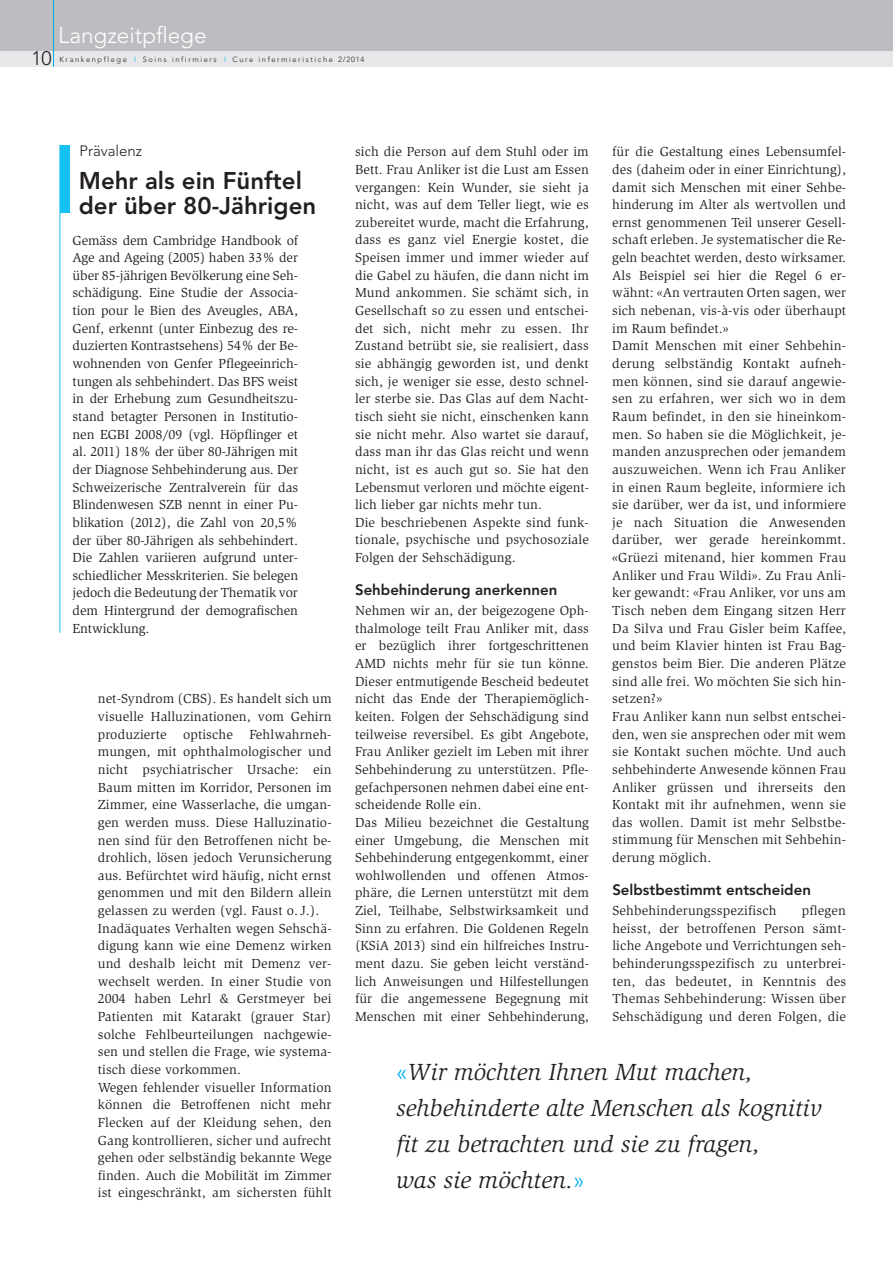
<style>
.page{position:relative;width:893px;height:1263px;background:#fff}
.page>*{position:absolute;margin:0;border:0;box-sizing:border-box;transform-origin:0 0}
.t1{font:italic 24px/36px "Slimbach";color:#231f20}
.THead{font:800 24px/25.5px "Avenir";color:#231f20}
.t2{font:300 22.5px "Avenir";color:#fff}
.t3{font:300 19.5px "Avenir";color:#231f20}
.t4{font:800 15px "Avenir";color:#231f20}
.THead-2{font:300 15px "Avenir";color:#231f20}
.TBody{font:13.5px/17.7px "Slimbach";letter-spacing:.01em;color:#231f20}
.t5{font:300 7.5px "Avenir";letter-spacing:.21em;color:#231f20}
.s1{color:#00aeef}
.s2{font-family:"Avenir";font-weight:300;font-style:normal;color:#00aeef}
</style>
<div class="page">
<div style="left:0;top:51px;width:893px;height:16px;background:#e6e7e9"></div>
<div style="left:0;top:0;width:893px;height:51px;background:#bcbdc0"></div>
<hr style="left:53px;top:0;width:1px;height:67px;background:#00aeef">
<div style="left:60px;top:145px;width:10px;height:68px;background:#15c0f2"></div>
<hr style="left:60px;top:145px;width:1px;height:488px;background:#15c0f2">
<h2 class="t2" style="left:58px;top:26px;width:150px">Langzeitpflege</h2>
<p class="t3" style="left:31px;top:51px;width:22px">10</p>
<p class="t5" style="left:60px;top:56px;width:306px">Krankenpflege <span class="s1">I</span> Soins infirmiers <span class="s1">I</span> Cure infermieristiche 2/2014</p>
<p class="THead-2" style="left:80px;top:145px;width:64px">Prävalenz</p>
<p class="THead" style="left:79px;top:170px;width:239px">Mehr als ein Fünftel der über 80-Jährigen</p>
<p class="TBody" style="left:73px;top:232px;width:227px;text-align:justify">Gemäss dem Cambridge Handbook of Age and Ageing (2005) haben 33% der über 85-jährigen Bevölkerung eine Seh&shy;schädigung. Eine Studie der Associa&shy;tion pour le Bien des Aveugles, ABA, Genf, erkennt (unter Einbezug des re&shy;duzierten Kontrastsehens) 54% der Be&shy;wohnenden von Genfer Pflegeeinrich&shy;tungen als sehbehindert. Das BFS weist in der Erhebung zum Gesundheitszu&shy;stand betagter Personen in Institutio&shy;nen EGBI 2008/09 (vgl. Höpflinger et al. 2011) 18% der über 80-Jährigen mit der Diagnose Sehbehinderung aus. Der Schweizerische Zentralverein für das Blindenwesen SZB nennt in einer Pu&shy;blikation (2012), die Zahl von 20,5% der über 80-Jährigen als sehbehindert.<br>Die Zahlen variieren aufgrund unter&shy;schiedlicher Messkriterien. Sie belegen jedoch die Bedeutung der Thematik vor dem Hintergrund der demografischen Entwicklung.</p>
<p class="TBody" style="left:98px;top:691px;width:235px">net-Syndrom (CBS). Es handelt sich um visuelle Halluzinationen, vom Gehirn produzierte optische Fehlwahrneh&shy;mungen, mit ophthalmologischer und nicht psychiatrischer Ursache: ein Baum mitten im Korridor, Personen im Zimmer, eine Wasserlache, die umgan&shy;gen werden muss. Diese Halluzinatio&shy;nen sind für den Betroffenen nicht be&shy;drohlich, lösen jedoch Verunsicherung aus. Befürchtet wird häufig, nicht ernst genommen und mit den Bildern allein gelassen zu werden (vgl. Faust o. J.).<br>Inadäquates Verhalten wegen Sehschä&shy;digung kann wie eine Demenz wirken und deshalb leicht mit Demenz ver&shy;wechselt werden. In einer Studie von 2004 haben Lehrl &amp; Gerstmeyer bei Patienten mit Katarakt (grauer Star) solche Fehlbeurteilungen nachgewie&shy;sen und stellen die Frage, wie systema&shy;tisch diese vorkommen.<br>Wegen fehlender visueller Information können die Betroffenen nicht mehr Flecken auf der Kleidung sehen, den Gang kontrollieren, sicher und aufrecht gehen oder selbständig bekannte Wege finden. Auch die Mobilität im Zimmer ist eingeschränkt, am sichersten fühlt</p>
<p class="TBody" style="left:355px;top:144px;width:235px">sich die Person auf dem Stuhl oder im Bett. Frau Anliker ist die Lust am Essen vergangen: Kein Wunder, sie sieht ja nicht, was auf dem Teller liegt, wie es zubereitet wurde, macht die Erfahrung, dass es ganz viel Energie kostet, die Speisen immer und immer wieder auf die Gabel zu häufen, die dann nicht im Mund ankommen. Sie schämt sich, in Gesellschaft so zu essen und entschei&shy;det sich, nicht mehr zu essen. Ihr Zustand betrübt sie, sie realisiert, dass sie abhängig geworden ist, und denkt sich, je weniger sie esse, desto schnel&shy;ler sterbe sie. Das Glas auf dem Nacht&shy;tisch sieht sie nicht, einschenken kann sie nicht mehr. Also wartet sie darauf, dass man ihr das Glas reicht und wenn nicht, ist es auch gut so. Sie hat den Lebensmut verloren und möchte eigent&shy;lich lieber gar nichts mehr tun.<br>Die beschriebenen Aspekte sind funk&shy;tionale, psychische und psychosoziale Folgen der Sehschädigung.</p>
<h6 class="t4" style="left:355px;top:584px;width:204px">Sehbehinderung anerkennen</h6>
<p class="TBody" style="left:355px;top:603px;width:235px">Nehmen wir an, der beigezogene Oph&shy;thalmologe teilt Frau Anliker mit, dass er bezüglich ihrer fortgeschrittenen AMD nichts mehr für sie tun könne.<br>Dieser entmutigende Bescheid bedeutet nicht das Ende der Therapiemöglich&shy;keiten. Folgen der Sehschädigung sind teilweise reversibel. Es gibt Angebote, Frau Anliker gezielt im Leben mit ihrer Sehbehinderung zu unterstützen. Pfle&shy;gefachpersonen nehmen dabei eine ent&shy;scheidende Rolle ein.<br>Das Milieu bezeichnet die Gestaltung einer Umgebung, die Menschen mit Sehbehinderung entgegenkommt, einer wohlwollenden und offenen Atmos&shy;phäre, die Lernen unterstützt mit dem Ziel, Teilhabe, Selbstwirksamkeit und Sinn zu erfahren. Die Goldenen Regeln (KSiA 2013) sind ein hilfreiches Instru&shy;ment dazu. Sie geben leicht verständ&shy;lich Anweisungen und Hilfestellungen für die angemessene Begegnung mit Menschen mit einer Sehbehinderung,</p>
<p class="TBody" style="left:612px;top:144px;width:235px">für die Gestaltung eines Lebensumfel&shy;des (daheim oder in einer Einrichtung), damit sich Menschen mit einer Sehbe&shy;hinderung im Alter als wertvollen und ernst genommenen Teil unserer Gesell&shy;schaft erleben. Je systematischer die Re&shy;geln beachtet werden, desto wirksamer.<br>Als Beispiel sei hier die Regel 6 er&shy;wähnt: «An vertrauten Orten sagen, wer sich nebenan, vis-à-vis oder überhaupt im Raum befindet.»<br>Damit Menschen mit einer Sehbehin&shy;derung selbständig Kontakt aufneh&shy;men können, sind sie darauf angewie&shy;sen zu erfahren, wer sich wo in dem Raum befindet, in den sie hineinkom&shy;men. So haben sie die Möglichkeit, je&shy;manden anzusprechen oder jemandem auszuweichen. Wenn ich Frau Anliker in einen Raum begleite, informiere ich sie darüber, wer da ist, und informiere je nach Situation die Anwesenden darüber, wer gerade hereinkommt. «Grüezi mitenand, hier kommen Frau Anliker und Frau Wildi». Zu Frau Anli&shy;ker gewandt: «Frau Anliker, vor uns am Tisch neben dem Eingang sitzen Herr Da Silva und Frau Gisler beim Kaffee, und beim Klavier hinten ist Frau Bag&shy;genstos beim Bier. Die anderen Plätze sind alle frei. Wo möchten Sie sich hin&shy;setzen?»<br>Frau Anliker kann nun selbst entschei&shy;den, wen sie ansprechen oder mit wem sie Kontakt suchen möchte. Und auch sehbehinderte Anwesende können Frau Anliker grüssen und ihrerseits den Kontakt mit ihr aufnehmen, wenn sie das wollen. Damit ist mehr Selbstbe&shy;stimmung für Menschen mit Sehbehin&shy;derung möglich.</p>
<h6 class="t4" style="left:612px;top:884px;width:200px">Selbstbestimmt entscheiden</h6>
<p class="TBody" style="left:612px;top:903px;width:166px">Sehbehinderungsspezifisch</p>
<p class="TBody" style="left:612px;top:903px;width:235px;text-align:justify;text-indent:189px">pflegen heisst, der betroffenen Person sämt&shy;liche Angebote und Verrichtungen seh&shy;behinderungsspezifisch zu unterbrei&shy;ten, das bedeutet, in Kenntnis des Themas Sehbehinderung: Wissen über Sehschädigung und deren Folgen, die</p>
<h1 class="t1" style="left:396px;top:1055px;width:427px"><span class="s2">«</span>Wir möchten Ihnen Mut machen, sehbehinderte alte Menschen als kognitiv fit zu betrachten und sie zu fragen,<br>was sie möchten.<span class="s2">»</span></h1>
</div>
